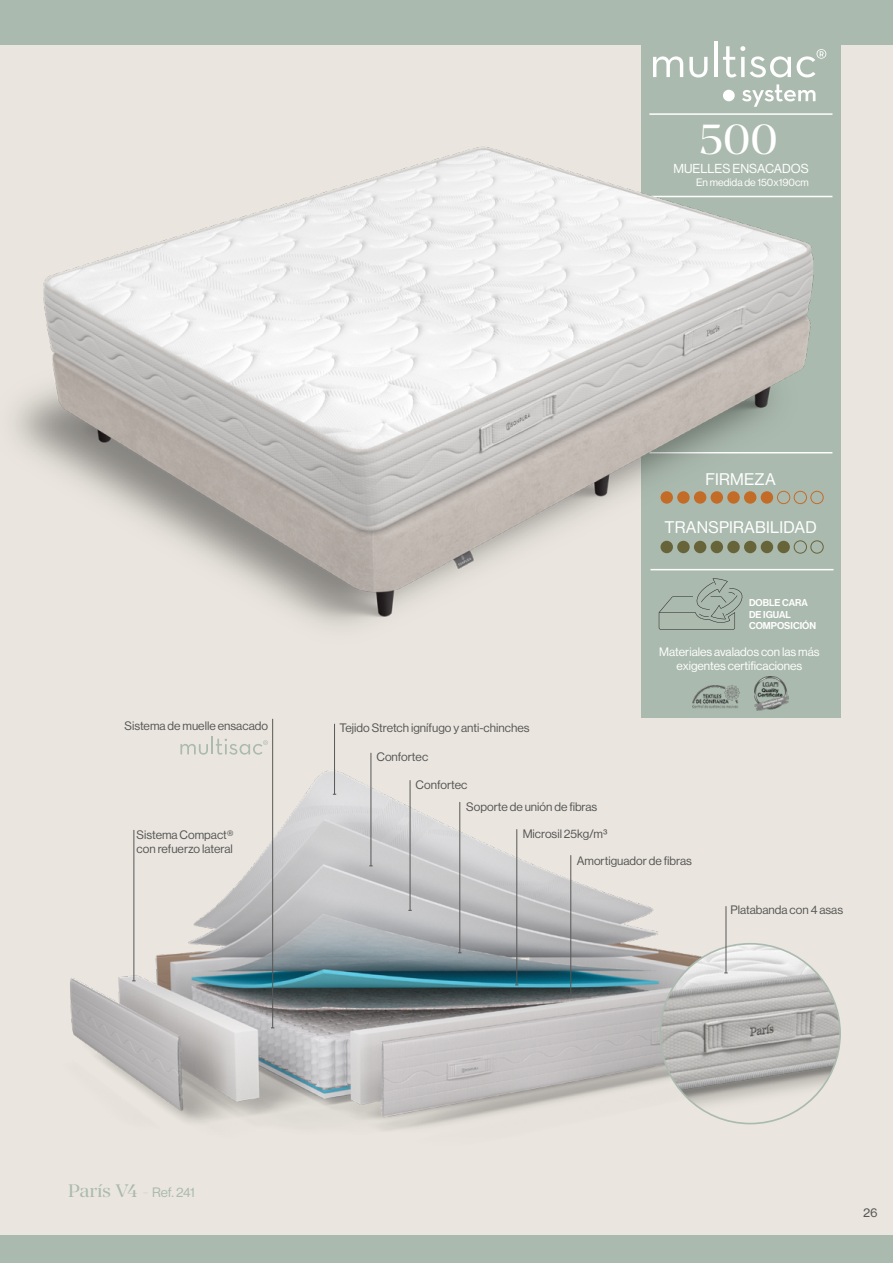
<style>
.page{position:relative;width:893px;height:1263px;background:#eae6df}
.page>*{position:absolute;margin:0;border:0;box-sizing:border-box;transform-origin:0 0}
.t1{font:41.85px "Manier";color:#fff}
.t2{font:18px "Manier";color:#abbaae}
.t3{font:16.5px "Neue Haas Grotesk Display";letter-spacing:.015em;color:#fff}
.t4{font:12.75px "Neue Haas Grotesk Display";color:#fff}
.t5{font:12px/14.2px "Neue Haas Grotesk Display";color:#575756}
.t6{font:12px/14.2px "Neue Haas Grotesk Display";color:#fff;text-align:center}
.t7{font:12px "Neue Haas Grotesk Text";color:#575756}
.t8{font:10.5px "Neue Haas Grotesk Display";color:#fff}
.t9{font:500 9.75px/11.7px "Neue Haas Grotesk Display";color:#fff}
.s1{font-size:13.35px}
.s2{font-family:"Neue Haas Grotesk Display";font-size:13.35px}
</style>
<div class="page">
<div style="left:0;top:1235px;width:893px;height:28px;background:#abbaae"></div>
<div style="left:641px;top:0;width:200px;height:717px;background:#abbaae"></div>
<div style="left:0;top:0;width:893px;height:45px;background:#abbaae"></div>
<img style="left:14px;top:74px;width:820px;height:629px">
<img style="left:70px;top:726px;width:760px;height:405px">
<img style="left:660px;top:944px;width:180px;height:179px;border-radius:90px">
<div style="left:660px;top:541px;width:13px;height:12px;background:#676439;border-radius:50%"></div>
<div style="left:677px;top:541px;width:13px;height:12px;background:#676439;border-radius:50%"></div>
<div style="left:694px;top:541px;width:12px;height:12px;background:#676439;border-radius:50%"></div>
<div style="left:711px;top:541px;width:12px;height:12px;background:#676439;border-radius:50%"></div>
<div style="left:727px;top:541px;width:13px;height:12px;background:#676439;border-radius:50%"></div>
<div style="left:744px;top:541px;width:12px;height:12px;background:#676439;border-radius:50%"></div>
<div style="left:761px;top:541px;width:12px;height:12px;background:#676439;border-radius:50%"></div>
<div style="left:777px;top:541px;width:13px;height:12px;background:#676439;border-radius:50%"></div>
<div style="left:794px;top:540px;width:13px;height:13px;border:1px solid #676439;border-radius:50%"></div>
<div style="left:810px;top:540px;width:13px;height:13px;border:1px solid #676439;border-radius:50%"></div>
<div style="left:660px;top:491px;width:13px;height:13px;background:#c36c28;border-radius:50%"></div>
<div style="left:677px;top:491px;width:13px;height:13px;background:#c36c28;border-radius:50%"></div>
<div style="left:694px;top:491px;width:12px;height:13px;background:#c36c28;border-radius:50%"></div>
<div style="left:711px;top:491px;width:12px;height:13px;background:#c36c28;border-radius:50%"></div>
<div style="left:727px;top:491px;width:13px;height:13px;background:#c36c28;border-radius:50%"></div>
<div style="left:744px;top:491px;width:12px;height:13px;background:#c36c28;border-radius:50%"></div>
<div style="left:761px;top:491px;width:12px;height:13px;background:#c36c28;border-radius:50%"></div>
<div style="left:777px;top:491px;width:13px;height:13px;border:1px solid #c36c28;border-radius:50%"></div>
<div style="left:794px;top:491px;width:13px;height:13px;border:1px solid #c36c28;border-radius:50%"></div>
<div style="left:810px;top:491px;width:13px;height:13px;border:1px solid #c36c28;border-radius:50%"></div>
<svg style="left:653px;top:56px;width:30px;height:21px"></svg>
<svg style="left:689px;top:57px;width:18px;height:21px"></svg>
<hr style="left:714px;top:42px;width:4px;height:35px;background:#fff">
<svg style="left:723px;top:46px;width:68px;height:32px"></svg>
<svg style="left:797px;top:49px;width:29px;height:28px"></svg>
<svg style="left:742px;top:84px;width:73px;height:23px"></svg>
<div style="left:723px;top:90px;width:12px;height:11px;background:#fff;border-radius:50%"></div>
<hr style="left:726px;top:906px;width:1px;height:67px;background:#575756">
<hr style="left:516px;top:829px;width:1px;height:156px;background:#575756">
<hr style="left:459px;top:802px;width:1px;height:151px;background:#575756">
<hr style="left:410px;top:780px;width:1px;height:130px;background:#575756">
<hr style="left:371px;top:753px;width:1px;height:113px;background:#575756">
<hr style="left:570px;top:855px;width:1px;height:140px;background:#575756">
<hr style="left:334px;top:724px;width:1px;height:70px;background:#575756">
<hr style="left:272px;top:719px;width:1px;height:309px;background:#575756">
<hr style="left:134px;top:830px;width:1px;height:151px;background:#575756">
<hr style="left:649px;top:113px;width:183px;height:2px;background:#fff">
<svg style="left:659px;top:578px;width:84px;height:52px"></svg>
<hr style="left:650px;top:569px;width:183px;height:1px;background:#fff">
<img style="left:690px;top:683px;width:51px;height:26px">
<img style="left:754px;top:677px;width:34px;height:34px">
<svg style="left:180px;top:736px;width:88px;height:19px"></svg>
<h1 class="t1" style="left:699px;top:115px;width:80px">500</h1>
<p class="t8" style="left:696px;top:177px;width:114px">En medida de 150x190cm</p>
<p class="t4" style="left:674px;top:161px;width:137px">MUELLES ENSACADOS</p>
<p class="t5" style="left:125px;top:718px;width:145px">Sistema de muelle ensacado</p>
<p class="t5" style="left:137px;top:827px;width:98px">Sistema Compact® con refuerzo lateral</p>
<h3 class="t3" style="left:705px;top:470px;width:72px">FIRMEZA</h3>
<h3 class="t3" style="left:664px;top:518px;width:154px">TRANSPIRABILIDAD</h3>
<p class="t5" style="left:340px;top:720px;width:191px">Tejido Stretch ignífugo y anti-chinches</p>
<p class="t5" style="left:376px;top:750px;width:53px">Confortec</p>
<p class="t5" style="left:416px;top:777px;width:53px">Confortec</p>
<p class="t5" style="left:466px;top:799px;width:133px">Soporte de unión de fibras</p>
<p class="t5" style="left:523px;top:827px;width:86px">Microsil 25kg/m³</p>
<p class="t9" style="left:749px;top:597px;width:69px">DOBLE CARA<br>DE IGUAL<br>COMPOSICIÓN</p>
<p class="t6" style="left:659px;top:645px;width:162px">Materiales avalados con las más exigentes certificaciones</p>
<p class="t5" style="left:577px;top:854px;width:117px">Amortiguador de fibras</p>
<p class="t5" style="left:730px;top:903px;width:114px">Platabanda con 4 asas</p>
<h2 class="t2" style="left:68px;top:1180px;width:128px">París V4 <span class="s1">-</span> <span class="s2">Ref. 241</span></h2>
<p class="t7" style="left:863px;top:1205px;width:16px">26</p>
</div>
